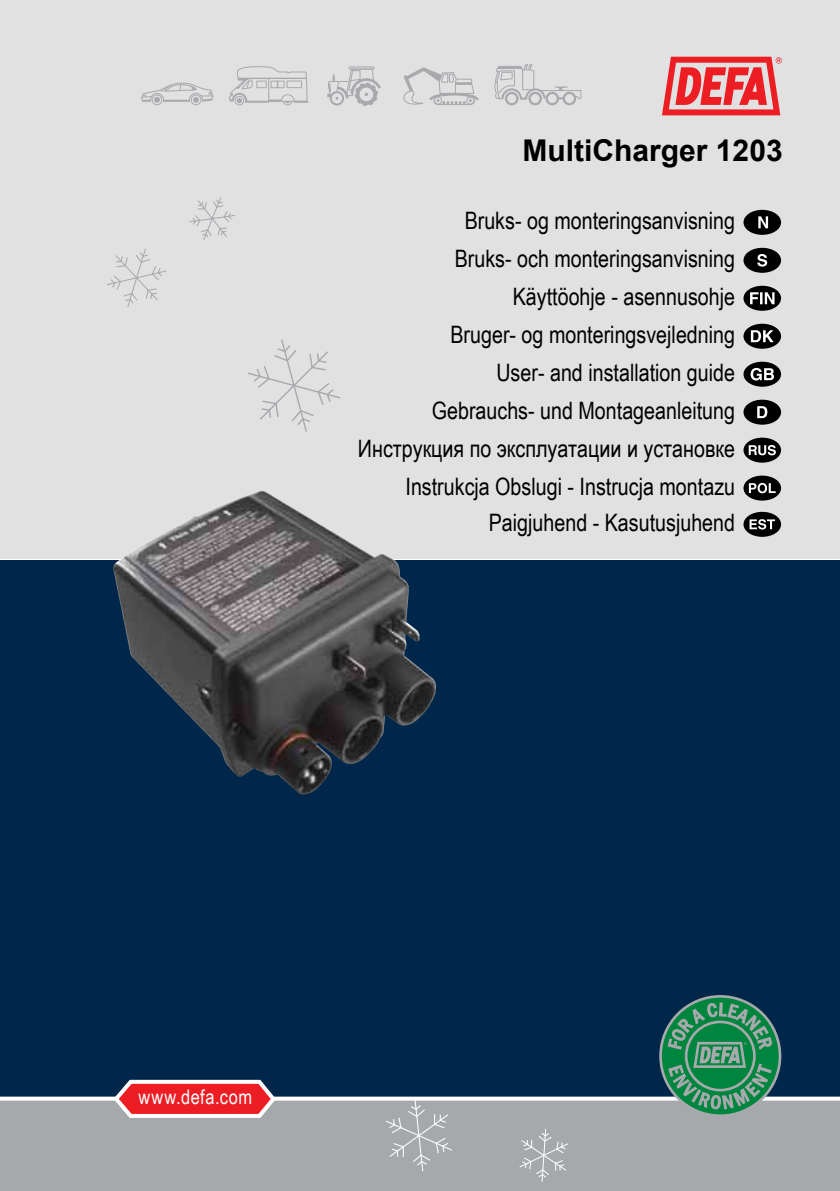
<style>
.page{position:relative;width:840px;height:1191px;background:#fff}
.page>*{position:absolute;margin:0;border:0;box-sizing:border-box;transform-origin:0 0}
.t1{font:700 30px "Arial";color:#000}
.t2{font:24px/37.8px "Arial Narrow";color:#000;text-align:right}
.t3{font:20px "Arial Narrow";letter-spacing:.03em;color:#fff}
</style>
<div class="page">
<div style="left:0;top:0;width:839px;height:558px;background:#e1e1e2"></div>
<div style="left:0;top:560px;width:839px;height:541px;background:#002649"></div>
<div style="left:0;top:1098px;width:839px;height:93px;background:#a5a9ac"></div>
<svg style="left:0;top:1096px;width:839px;height:4px;background:#d5dbe1"></svg>
<svg style="left:381px;top:1099px;width:74px;height:73px"></svg>
<svg style="left:519px;top:1129px;width:49px;height:53px"></svg>
<svg style="left:662px;top:57px;width:119px;height:58px"></svg>
<svg style="left:107px;top:248px;width:60px;height:59px"></svg>
<svg style="left:189px;top:197px;width:46px;height:43px"></svg>
<svg style="left:248px;top:339px;width:92px;height:93px"></svg>
<svg style="left:111px;top:1079px;width:167px;height:39px;background:#d9575e"></svg>
<svg style="left:660px;top:996px;width:119px;height:119px"></svg>
<div style="left:659px;top:995px;width:121px;height:122px;border:3px solid #a7a9ac;border-radius:50%"></div>
<svg style="left:667px;top:1002px;width:104px;height:107px;background:#3c8e67"></svg>
<img style="left:112px;top:491px;width:331px;height:304px">
<div style="left:348px;top:66px;width:26px;height:4px;border:1px solid #a7a9ac"></div>
<div style="left:151px;top:94px;width:11px;height:11px;border:1px solid #a7a9ac;border-radius:50%"></div>
<div style="left:190px;top:94px;width:11px;height:11px;border:1px solid #a7a9ac;border-radius:50%"></div>
<svg style="left:141px;top:82px;width:73px;height:22px"></svg>
<svg style="left:494px;top:64px;width:87px;height:41px"></svg>
<svg style="left:228px;top:66px;width:80px;height:40px"></svg>
<svg style="left:327px;top:68px;width:54px;height:38px"></svg>
<svg style="left:403px;top:67px;width:76px;height:39px"></svg>
<div style="left:744px;top:211px;width:35px;height:23px;background:#000;border-radius:50%"></div>
<div style="left:743px;top:210px;width:37px;height:25px;border:2px solid #000;border-radius:50%"></div>
<svg style="left:758px;top:216px;width:9px;height:12px"></svg>
<div style="left:744px;top:438px;width:35px;height:23px;background:#000;border-radius:50%"></div>
<div style="left:743px;top:437px;width:37px;height:25px;border:2px solid #000;border-radius:50%"></div>
<svg style="left:748px;top:445px;width:27px;height:10px"></svg>
<div style="left:744px;top:287px;width:35px;height:23px;background:#000;border-radius:50%"></div>
<div style="left:743px;top:286px;width:37px;height:25px;border:2px solid #000;border-radius:50%"></div>
<svg style="left:750px;top:292px;width:24px;height:12px"></svg>
<div style="left:744px;top:249px;width:35px;height:23px;background:#000;border-radius:50%"></div>
<div style="left:743px;top:248px;width:37px;height:25px;border:2px solid #000;border-radius:50%"></div>
<svg style="left:757px;top:254px;width:9px;height:13px"></svg>
<div style="left:744px;top:325px;width:35px;height:23px;background:#000;border-radius:50%"></div>
<div style="left:743px;top:324px;width:37px;height:25px;border:2px solid #000;border-radius:50%"></div>
<svg style="left:750px;top:330px;width:23px;height:12px"></svg>
<div style="left:744px;top:363px;width:35px;height:23px;background:#000;border-radius:50%"></div>
<div style="left:743px;top:362px;width:37px;height:25px;border:2px solid #000;border-radius:50%"></div>
<svg style="left:750px;top:368px;width:23px;height:12px"></svg>
<div style="left:744px;top:401px;width:35px;height:23px;background:#000;border-radius:50%"></div>
<div style="left:743px;top:400px;width:37px;height:25px;border:2px solid #000;border-radius:50%"></div>
<svg style="left:757px;top:406px;width:10px;height:12px"></svg>
<div style="left:744px;top:476px;width:35px;height:23px;background:#000;border-radius:50%"></div>
<div style="left:743px;top:475px;width:37px;height:25px;border:2px solid #000;border-radius:50%"></div>
<svg style="left:748px;top:483px;width:27px;height:10px"></svg>
<div style="left:744px;top:513px;width:35px;height:23px;background:#000;border-radius:50%"></div>
<div style="left:743px;top:512px;width:37px;height:25px;border:2px solid #000;border-radius:50%"></div>
<svg style="left:749px;top:519px;width:25px;height:10px"></svg>
<p class="t1" style="left:522px;top:130px;width:262px">MultiCharger 1203</p>
<p class="t2" style="left:358px;top:200px;width:378px">Bruks- og monteringsanvisning<br>Bruks- och monteringsanvisning Käyttöohje - asennusohje<br>Bruger- og monteringsvejledning<br>User- and installation guide<br>Gebrauchs- und Montageanleitung Инструкция по эксплуатации и установке Instrukcja Obslugi - Instrucja montazu Paigjuhend - Kasutusjuhend</p>
<p class="t3" style="left:138px;top:1082px;width:115px">www.defa.com</p>
</div>
